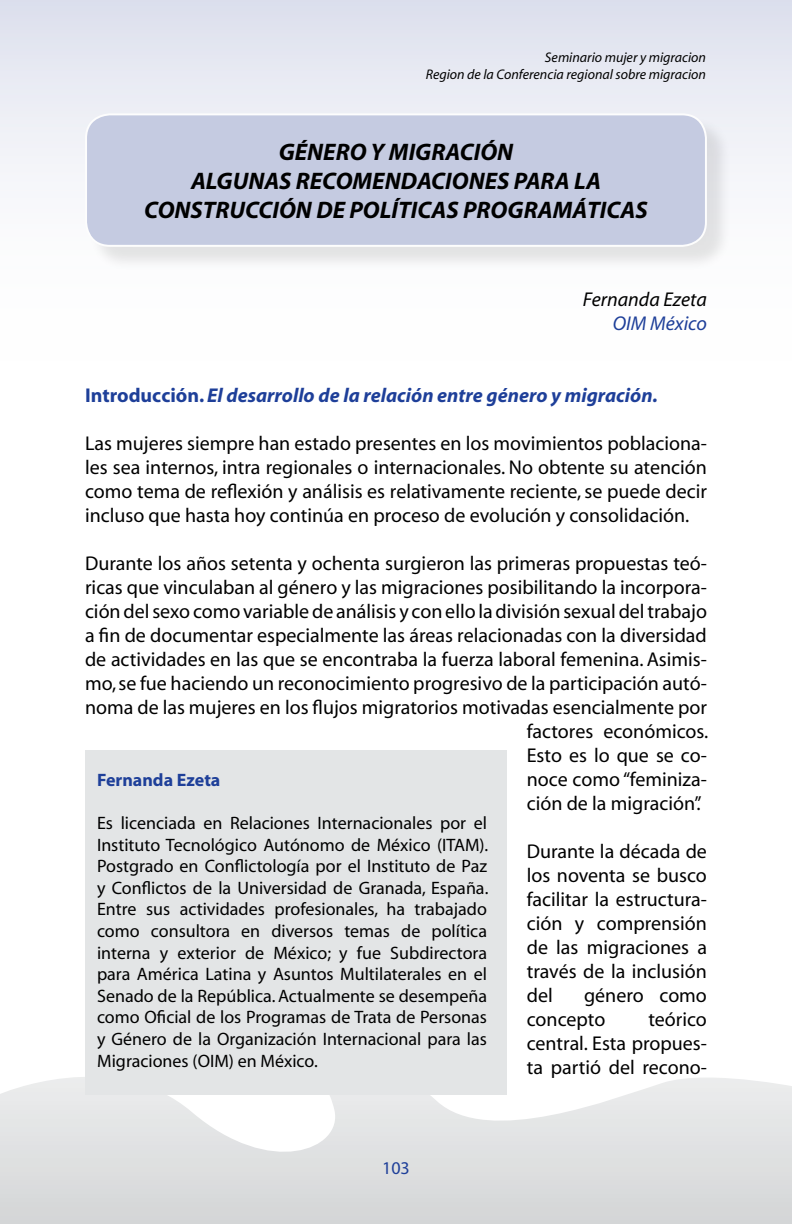
<style>
.page{position:relative;width:792px;height:1224px;background:#fff}
.page>*{position:absolute;margin:0;border:0;box-sizing:border-box;transform-origin:0 0}
.t1{font:italic 700 24px/28.8px "Myriad";color:#000;text-align:center}
.t2{font:20px/24px "Myriad";color:#000;text-align:justify}
.t3{font:italic 700 20px "Myriad";color:#1e3f99}
.t4{font:italic 20px "Myriad";color:#000}
.t5{font:italic 20px "Myriad";color:#1e3f99}
.t6{font:18px/21.6px "Myriad";color:#000;text-align:justify}
.t7{font:700 18px "Myriad";color:#1e3f99}
.t8{font:18px "Myriad";color:#1e3f99}
.t9{font:italic 14px/16.8px "Myriad";color:#000;text-align:right}
.s1{font-style:normal}
</style>
<div class="page">
<svg style="left:0;top:1077px;width:792px;height:147px;background:#e2e3e4"></svg>
<div style="left:0;top:0;width:792px;height:361px;background:linear-gradient(to bottom,#e0e3ef,#fff)"></div>
<div style="left:87px;top:115px;width:647px;height:159px;background:#000;opacity:.1"></div>
<div style="left:86px;top:114px;width:620px;height:132px;background:#c5cbe1;border-radius:24px"></div>
<div style="left:85px;top:113px;width:622px;height:134px;border:2px solid #fdfdfd;border-radius:24px"></div>
<div style="left:85px;top:751px;width:422px;height:344px;background:#e3e5e6"></div>
<p class="t9" style="left:426px;top:50px;width:282px">Seminario mujer y migracion<br>Region de la Conferencia regional sobre migracion</p>
<p class="t1" style="left:144px;top:139px;width:505px">GÉNERO Y MIGRACIÓN<br>ALGUNAS RECOMENDACIONES PARA LA<br>CONSTRUCCIÓN DE POLÍTICAS PROGRAMÁTICAS</p>
<p class="t4" style="left:583px;top:290px;width:125px">Fernanda Ezeta</p>
<p class="t5" style="left:613px;top:314px;width:96px">OIM México</p>
<p class="t3" style="left:85px;top:385px;width:574px"><span class="s1">Introducción.</span> El desarrollo de la relación entre género y migración.</p>
<p class="t2" style="left:85px;top:433px;width:623px">Las mujeres siempre han estado presentes en los movimientos poblaciona&shy;les sea internos, intra regionales o internacionales. No obtente su atención como tema de reflexión y análisis es relativamente reciente, se puede decir incluso que hasta hoy continúa en proceso de evolución y consolidación.</p>
<p class="t2" style="left:85px;top:553px;width:623px">Durante los años setenta y ochenta surgieron las primeras propuestas teó-</p>
<p class="t2" style="left:85px;top:577px;width:623px">ricas que vinculaban al género y las migraciones posibilitando la incorpora-</p>
<p class="t2" style="left:85px;top:601px;width:623px">ción del sexo como variable de análisis y con ello la división sexual del trabajo</p>
<p class="t2" style="left:85px;top:625px;width:623px">a fin de documentar especialmente las áreas relacionadas con la diversidad</p>
<p class="t2" style="left:85px;top:649px;width:623px">de actividades en las que se encontraba la fuerza laboral femenina. Asimis-</p>
<p class="t2" style="left:85px;top:673px;width:623px">mo, se fue haciendo un reconocimiento progresivo de la participación autó-</p>
<p class="t2" style="left:85px;top:697px;width:623px">noma de las mujeres en los flujos migratorios motivadas esencialmente por</p>
<p class="t2" style="left:527px;top:721px;width:183px">factores económicos.</p>
<p class="t2" style="left:527px;top:745px;width:182px">Esto es lo que se co-</p>
<p class="t2" style="left:527px;top:769px;width:182px">noce como “feminiza-</p>
<p class="t2" style="left:527px;top:793px;width:176px">ción de la migración”.</p>
<p class="t2" style="left:527px;top:841px;width:182px">Durante la década de los noventa se busco facilitar la estructura&shy;ción y comprensión de las migraciones a través de la inclusión del</p>
<p class="t7" style="left:97px;top:770px;width:125px">Fernanda Ezeta</p>
<p class="t6" style="left:97px;top:813px;width:393px">Es licenciada en Relaciones Internacionales por el Instituto Tecnológico Autónomo de México (ITAM).<br>Postgrado en Conflictología por el Instituto de Paz y Conflictos de la Universidad de Granada, España.<br>Entre sus actividades profesionales, ha trabajado como consultora en diversos temas de política interna y exterior de México; y fue Subdirectora para América Latina y Asuntos Multilaterales en el Senado de la República. Actualmente se desempeña como Oficial de los Programas de Trata de Personas y Género de la Organización Internacional para las Migraciones (OIM) en México.</p>
<p class="t2" style="left:527px;top:985px;width:182px;text-indent:57px">género como concepto</p>
<p class="t2" style="left:527px;top:1009px;width:182px;text-indent:122px">teórico central. Esta propues&shy;ta partió del recono-</p>
<p class="t8" style="left:382px;top:1159px;width:29px">103</p>
</div>
